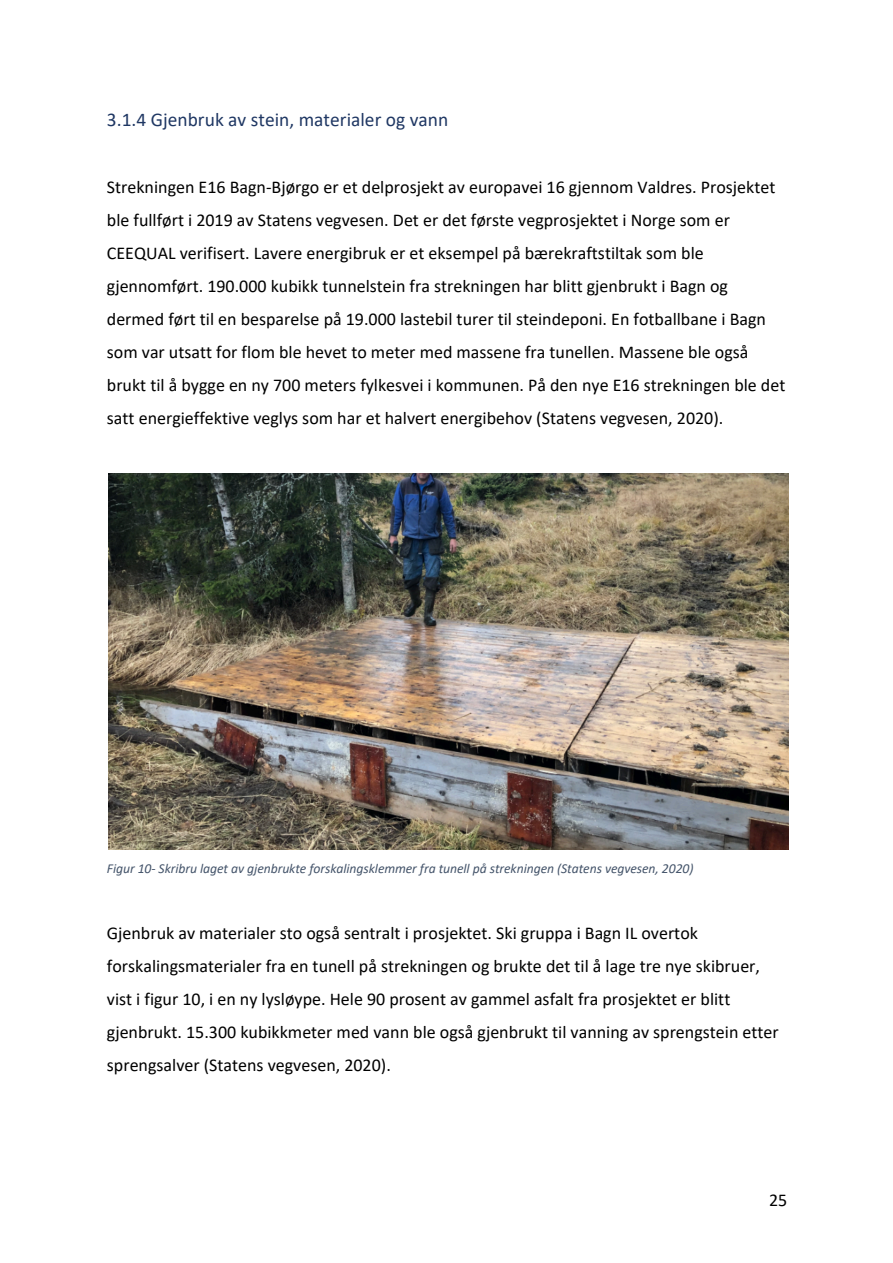
<style>
.page{position:relative;width:893px;height:1263px;background:#fff}
.page>*{position:absolute;margin:0;border:0;box-sizing:border-box;transform-origin:0 0}
.t1{font:19.5px "Calibri";color:#1f3763}
.t2{font:18px/33px "Calibri";color:#000}
.t3{font:italic 13.65px "Calibri";letter-spacing:-.005em;color:#44546a}
</style>
<div class="page">
<img style="left:108px;top:474px;width:681px;height:376px">
<p class="t1" style="left:107px;top:107px;width:343px">3.1.4 Gjenbruk av stein, materialer og vann</p>
<p class="t2" style="left:107px;top:170px;width:680px">Strekningen E16 Bagn-Bjørgo er et delprosjekt av europavei 16 gjennom Valdres. Prosjektet ble fullført i 2019 av Statens vegvesen. Det er det første vegprosjektet i Norge som er CEEQUAL verifisert. Lavere energibruk er et eksempel på bærekraftstiltak som ble gjennomført. 190.000 kubikk tunnelstein fra strekningen har blitt gjenbrukt i Bagn og dermed ført til en besparelse på 19.000 lastebil turer til steindeponi. En fotballbane i Bagn som var utsatt for flom ble hevet to meter med massene fra tunellen. Massene ble også brukt til å bygge en ny 700 meters fylkesvei i kommunen. På den nye E16 strekningen ble det satt energieffektive veglys som har et halvert energibehov (Statens vegvesen, 2020).</p>
<p class="t3" style="left:107px;top:860px;width:588px">Figur 10- Skribru laget av gjenbrukte forskalingsklemmer fra tunell på strekningen (Statens vegvesen, 2020)</p>
<p class="t2" style="left:107px;top:916px;width:673px">Gjenbruk av materialer sto også sentralt i prosjektet. Ski gruppa i Bagn IL overtok forskalingsmaterialer fra en tunell på strekningen og brukte det til å lage tre nye skibruer, vist i figur 10, i en ny lysløype. Hele 90 prosent av gammel asfalt fra prosjektet er blitt gjenbrukt. 15.300 kubikkmeter med vann ble også gjenbrukt til vanning av sprengstein etter sprengsalver (Statens vegvesen, 2020).</p>
<p class="t2" style="left:769px;top:1183px;width:20px">25</p>
</div>
